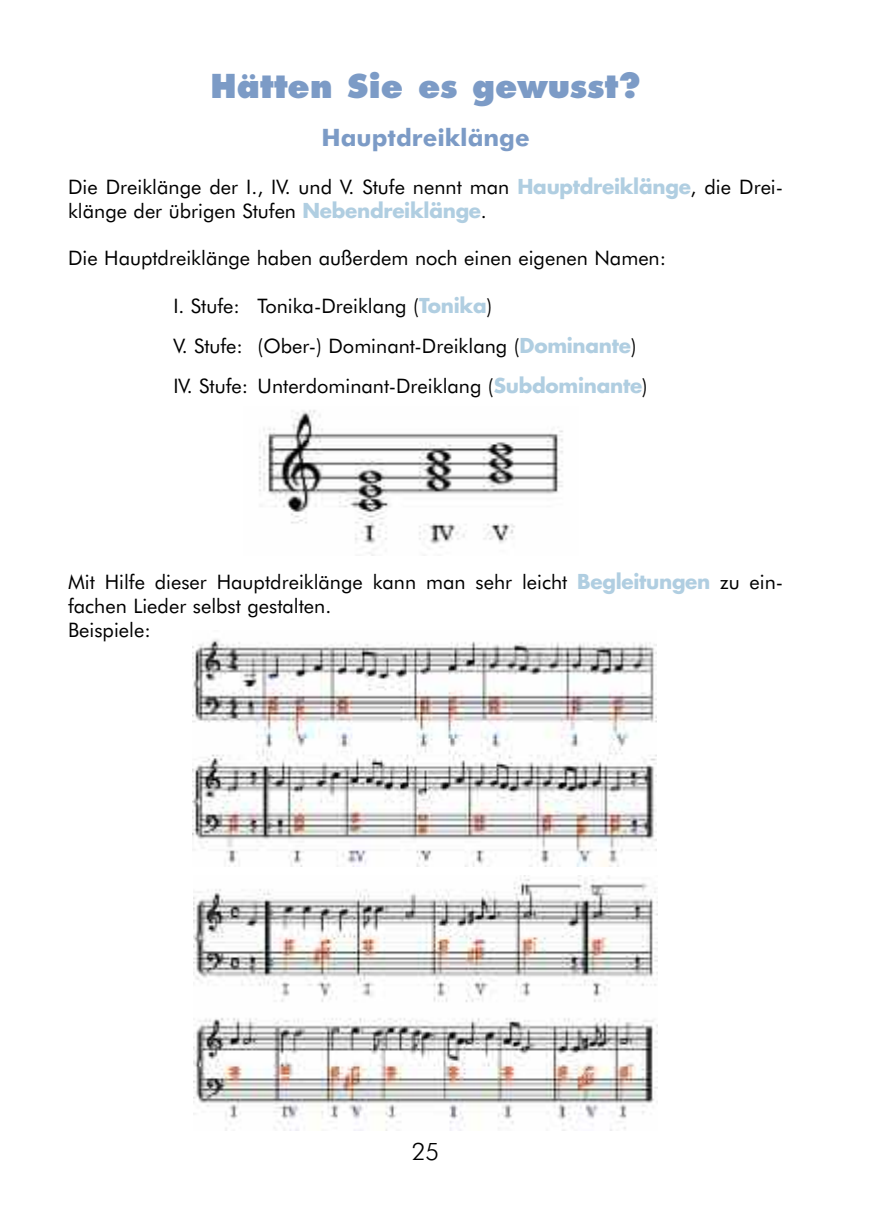
<style>
.page{position:relative;width:874px;height:1225px;background:#fff}
.page>*{position:absolute;margin:0;border:0;box-sizing:border-box;transform-origin:0 0}
.t1{font:800 32px "Futura";color:#7c9bc6}
.t2{font:700 24px "Futura BT";color:#7c9bc6}
.t3{font:300 24px "Futura BT";color:#000}
.t4{font:20px/23.8px "Futura BT";color:#000}
.s1{font-family:"Futura";font-weight:700;color:#b0cee1}
</style>
<div class="page">
<img style="left:258px;top:410px;width:305px;height:145px">
<img style="left:192px;top:639px;width:464px;height:227px">
<img style="left:193px;top:876px;width:464px;height:254px">
<h1 class="t1" style="left:210px;top:65px;width:431px">Hätten Sie es gewusst?</h1>
<p class="t2" style="left:321px;top:124px;width:210px">Hauptdreiklänge</p>
<p class="t4" style="left:68px;top:175px;width:716px">Die Dreiklänge der I., IV. und V. Stufe nennt man <span class="s1">Hauptdreiklänge</span>, die Drei&shy;klänge der übrigen Stufen <span class="s1">Nebendreiklänge</span>.</p>
<p class="t4" style="left:68px;top:247px;width:599px">Die Hauptdreiklänge haben außerdem noch einen eigenen Namen:</p>
<p class="t4" style="left:173px;top:286px;width:475px;line-height:39.6px">I. Stufe: Tonika-Dreiklang (<span class="s1">Tonika</span>)<br>V. Stufe: (Ober-) Dominant-Dreiklang (<span class="s1">Dominante</span>)<br>IV. Stufe: Unterdominant-Dreiklang (<span class="s1">Subdominante</span>)</p>
<p class="t4" style="left:68px;top:570px;width:716px">Mit Hilfe dieser Hauptdreiklänge kann man sehr leicht <span class="s1">Begleitungen</span> zu ein&shy;fachen Lieder selbst gestalten.<br>Beispiele:</p>
<p class="t3" style="left:411px;top:1138px;width:29px">25</p>
</div>
